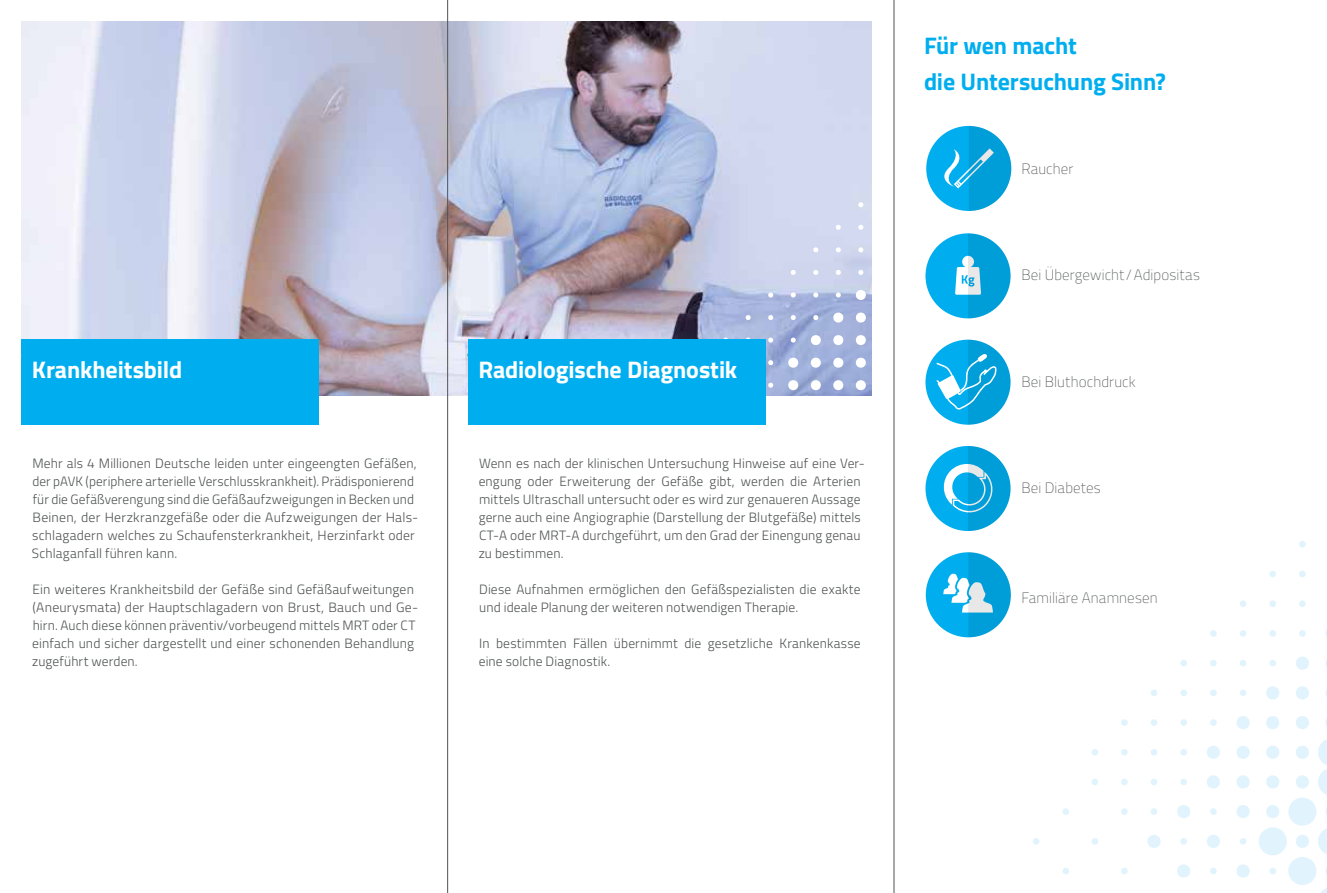
<style>
.page{position:relative;width:1327px;height:893px;background:#fff}
.page>*{position:absolute;margin:0;border:0;box-sizing:border-box;transform-origin:0 0}
.t1{font:700 24px "Titillium";letter-spacing:-.005em;color:#fff}
.t2{font:700 24px/36px "Titillium";letter-spacing:-.005em;color:#00aeef}
.t3{font:100 15px "Titillium";letter-spacing:.01em;color:#505353}
.t4{font:300 13.5px/18px "Titillium";letter-spacing:.01em;color:#505353}
</style>
<div class="page">
<svg style="left:1299px;top:541px;width:7px;height:7px"></svg>
<svg style="left:1299px;top:571px;width:7px;height:6px"></svg>
<svg style="left:1269px;top:571px;width:7px;height:6px"></svg>
<svg style="left:1269px;top:600px;width:7px;height:7px"></svg>
<svg style="left:1299px;top:600px;width:7px;height:7px"></svg>
<svg style="left:1240px;top:600px;width:6px;height:7px"></svg>
<svg style="left:1299px;top:630px;width:7px;height:7px"></svg>
<svg style="left:1240px;top:630px;width:6px;height:7px"></svg>
<svg style="left:1269px;top:630px;width:7px;height:7px"></svg>
<svg style="left:1210px;top:630px;width:7px;height:7px"></svg>
<svg style="left:1269px;top:660px;width:7px;height:7px"></svg>
<svg style="left:1210px;top:660px;width:7px;height:7px"></svg>
<svg style="left:1240px;top:660px;width:6px;height:7px"></svg>
<svg style="left:1180px;top:660px;width:7px;height:7px"></svg>
<svg style="left:1296px;top:656px;width:13px;height:14px"></svg>
<svg style="left:1240px;top:689px;width:6px;height:7px"></svg>
<svg style="left:1180px;top:689px;width:7px;height:7px"></svg>
<svg style="left:1296px;top:686px;width:13px;height:14px"></svg>
<svg style="left:1266px;top:686px;width:13px;height:14px"></svg>
<svg style="left:1210px;top:689px;width:7px;height:7px"></svg>
<svg style="left:1151px;top:689px;width:6px;height:7px"></svg>
<svg style="left:1210px;top:719px;width:7px;height:7px"></svg>
<svg style="left:1151px;top:719px;width:6px;height:7px"></svg>
<svg style="left:1266px;top:716px;width:13px;height:13px"></svg>
<svg style="left:1296px;top:716px;width:13px;height:13px"></svg>
<svg style="left:1236px;top:716px;width:14px;height:13px"></svg>
<svg style="left:1180px;top:719px;width:7px;height:7px"></svg>
<svg style="left:1121px;top:719px;width:7px;height:7px"></svg>
<svg style="left:1180px;top:749px;width:7px;height:7px"></svg>
<svg style="left:1121px;top:749px;width:7px;height:7px"></svg>
<svg style="left:1236px;top:746px;width:14px;height:13px"></svg>
<svg style="left:1207px;top:746px;width:13px;height:13px"></svg>
<svg style="left:1151px;top:749px;width:6px;height:7px"></svg>
<svg style="left:1091px;top:749px;width:7px;height:7px"></svg>
<svg style="left:1207px;top:775px;width:13px;height:14px"></svg>
<svg style="left:1151px;top:779px;width:6px;height:6px"></svg>
<svg style="left:1091px;top:779px;width:7px;height:6px"></svg>
<svg style="left:1236px;top:775px;width:14px;height:14px"></svg>
<svg style="left:1180px;top:779px;width:7px;height:6px"></svg>
<svg style="left:1121px;top:779px;width:7px;height:6px"></svg>
<svg style="left:1177px;top:864px;width:13px;height:14px"></svg>
<svg style="left:1236px;top:864px;width:14px;height:14px"></svg>
<svg style="left:1121px;top:868px;width:7px;height:6px"></svg>
<svg style="left:1062px;top:868px;width:7px;height:6px"></svg>
<svg style="left:1210px;top:868px;width:7px;height:6px"></svg>
<svg style="left:1207px;top:835px;width:13px;height:13px"></svg>
<svg style="left:1147px;top:835px;width:14px;height:13px"></svg>
<svg style="left:1091px;top:838px;width:7px;height:7px"></svg>
<svg style="left:1033px;top:838px;width:6px;height:7px"></svg>
<svg style="left:1180px;top:838px;width:7px;height:7px"></svg>
<svg style="left:1240px;top:838px;width:6px;height:7px"></svg>
<svg style="left:1236px;top:805px;width:14px;height:13px"></svg>
<svg style="left:1177px;top:805px;width:13px;height:13px"></svg>
<svg style="left:1121px;top:808px;width:7px;height:7px"></svg>
<svg style="left:1062px;top:808px;width:7px;height:7px"></svg>
<svg style="left:1259px;top:739px;width:68px;height:154px"></svg>
<svg style="left:1210px;top:808px;width:7px;height:7px"></svg>
<svg style="left:1151px;top:808px;width:6px;height:7px"></svg>
<img style="left:21px;top:21px;width:851px;height:374px">
<div style="left:21px;top:340px;width:298px;height:85px;background:#00aeef"></div>
<svg style="left:858px;top:202px;width:5px;height:5px"></svg>
<svg style="left:858px;top:225px;width:5px;height:5px"></svg>
<svg style="left:835px;top:225px;width:6px;height:5px"></svg>
<svg style="left:835px;top:247px;width:6px;height:6px"></svg>
<svg style="left:858px;top:247px;width:5px;height:6px"></svg>
<svg style="left:813px;top:247px;width:5px;height:6px"></svg>
<svg style="left:858px;top:270px;width:5px;height:5px"></svg>
<svg style="left:813px;top:270px;width:5px;height:5px"></svg>
<svg style="left:835px;top:270px;width:6px;height:5px"></svg>
<svg style="left:790px;top:270px;width:6px;height:5px"></svg>
<svg style="left:835px;top:292px;width:6px;height:6px"></svg>
<svg style="left:790px;top:292px;width:6px;height:6px"></svg>
<svg style="left:813px;top:292px;width:5px;height:6px"></svg>
<svg style="left:768px;top:292px;width:5px;height:6px"></svg>
<svg style="left:855px;top:289px;width:11px;height:11px"></svg>
<svg style="left:813px;top:315px;width:5px;height:5px"></svg>
<svg style="left:768px;top:315px;width:5px;height:5px"></svg>
<svg style="left:855px;top:312px;width:11px;height:11px"></svg>
<svg style="left:833px;top:312px;width:11px;height:11px"></svg>
<svg style="left:790px;top:315px;width:6px;height:5px"></svg>
<svg style="left:745px;top:315px;width:6px;height:5px"></svg>
<svg style="left:790px;top:337px;width:6px;height:6px"></svg>
<svg style="left:745px;top:337px;width:6px;height:3px"></svg>
<svg style="left:768px;top:337px;width:5px;height:6px"></svg>
<svg style="left:723px;top:337px;width:5px;height:3px"></svg>
<svg style="left:768px;top:360px;width:5px;height:5px"></svg>
<svg style="left:788px;top:357px;width:11px;height:11px"></svg>
<svg style="left:788px;top:380px;width:11px;height:11px"></svg>
<svg style="left:768px;top:382px;width:5px;height:6px"></svg>
<svg style="left:810px;top:335px;width:62px;height:61px"></svg>
<div style="left:468px;top:340px;width:297px;height:85px;background:#00aeef"></div>
<div style="left:926px;top:552px;width:84px;height:85px;background:#00aeef;border-radius:50%"></div>
<svg style="left:943px;top:552px;width:67px;height:85px"></svg>
<div style="left:925px;top:340px;width:85px;height:85px;background:#00aeef;border-radius:50%"></div>
<svg style="left:936px;top:340px;width:74px;height:85px"></svg>
<div style="left:925px;top:446px;width:85px;height:85px;background:#00aeef;border-radius:50%"></div>
<svg style="left:942px;top:446px;width:68px;height:85px"></svg>
<div style="left:925px;top:233px;width:85px;height:85px;background:#00aeef;border-radius:50%"></div>
<svg style="left:955px;top:233px;width:55px;height:85px"></svg>
<div style="left:926px;top:126px;width:85px;height:85px;background:#00aeef;border-radius:50%"></div>
<svg style="left:936px;top:126px;width:75px;height:85px"></svg>
<hr style="left:447px;top:0;width:1px;height:893px;background:#505353">
<hr style="left:893px;top:0;width:1px;height:893px;background:#505353">
<h1 class="t1" style="left:32px;top:351px;width:152px">Krankheitsbild</h1>
<p class="t4" style="left:32px;top:454px;width:388px">Mehr als 4 Millionen Deutsche leiden unter eingeengten Gefäßen, der pAVK (periphere arterielle Verschlusskrankheit). Prädisponierend für die Gefäßverengung sind die Gefäßaufzweigungen in Becken und Beinen, der Herzkranzgefäße oder die Aufzweigungen der Hals&shy;schlagadern welches zu Schaufensterkrankheit, Herzinfarkt oder Schlaganfall führen kann.</p>
<p class="t4" style="left:32px;top:580px;width:388px">Ein weiteres Krankheitsbild der Gefäße sind Gefäßaufweitungen (Aneurysmata) der Hauptschlagadern von Brust, Bauch und Ge&shy;hirn. Auch diese können präventiv/vorbeugend mittels MRT oder CT einfach und sicher dargestellt und einer schonenden Behandlung zugeführt werden.</p>
<h1 class="t1" style="left:478px;top:351px;width:260px">Radiologische Diagnostik</h1>
<p class="t4" style="left:479px;top:454px;width:388px">Wenn es nach der klinischen Untersuchung Hinweise auf eine Ver&shy;engung oder Erweiterung der Gefäße gibt, werden die Arterien mittels Ultraschall untersucht oder es wird zur genaueren Aussage gerne auch eine Angiographie (Darstellung der Blutgefäße) mittels CT-A oder MRT-A durchgeführt, um den Grad der Einengung genau zu bestimmen.</p>
<p class="t4" style="left:479px;top:580px;width:383px">Diese Aufnahmen ermöglichen den Gefäßspezialisten die exakte und ideale Planung der weiteren notwendigen Therapie.</p>
<p class="t4" style="left:479px;top:634px;width:383px">In bestimmten Fällen übernimmt die gesetzliche Krankenkasse eine solche Diagnostik.</p>
<h1 class="t2" style="left:924px;top:26px;width:243px">Für wen macht<br>die Untersuchung Sinn?</h1>
<p class="t3" style="left:1021px;top:158px;width:53px">Raucher</p>
<p class="t3" style="left:1021px;top:264px;width:180px">Bei Übergewicht/Adipositas</p>
<p class="t3" style="left:1021px;top:371px;width:116px">Bei Bluthochdruck</p>
<p class="t3" style="left:1021px;top:477px;width:81px">Bei Diabetes</p>
<p class="t3" style="left:1021px;top:587px;width:138px">Familiäre Anamnesen</p>
</div>
